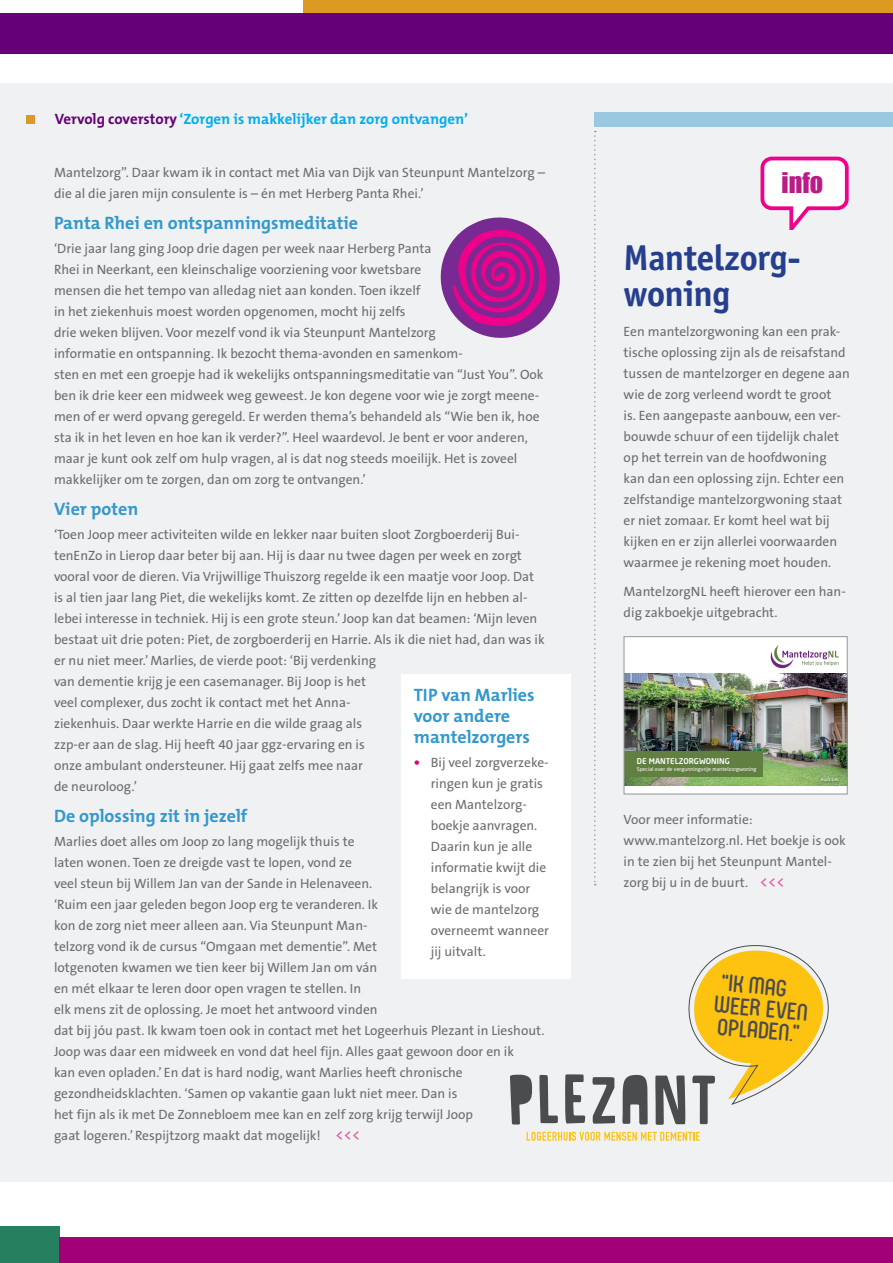
<style>
.page{position:relative;width:893px;height:1263px;background:#fff}
.page>*{position:absolute;margin:0;border:0;box-sizing:border-box;transform-origin:0 0}
.Kop{font:700 36px/36px "Officina Sans ITC Pro";letter-spacing:-.01em;color:#253f8e}
.t1{font:26.1px "Impact";color:#ba1c86}
.t2{font:22.95px/22px "FV Almelo";color:#4b4c4d}
.subkop_blauw{font:700 18px "The Mix";color:#3398cc}
.subkop{font:700 18px/21px "The Mix";color:#3398cc}
.t3{font:700 15px "The Mix";color:#00aeef}
.Body{font:13.5px/21px "The Sans B5 Plain";color:#6c6d70}
.som{font:13.5px/21px "The Sans B5 Plain";color:#6c6d70}
.t4{font:500 7.8px "Neo Sans W1 G";letter-spacing:.01em;color:#fff}
.t5{font:5.25px "Neo Sans W1 G";letter-spacing:.015em;color:#fff}
.t6{font:500 3.3px "Neo Sans W1 G";color:#fff}
.s1{color:#650076}
.s2{font-size:15px;color:#e84da0}
.s3{font-family:"The Mix";font-weight:700;font-size:15px;color:#de0077}
</style>
<div class="page">
<div style="left:0;top:83px;width:893px;height:1099px;background:#f0f1f2"></div>
<div style="left:0;top:1226px;width:60px;height:37px;background:#267f5f"></div>
<div style="left:60px;top:1237px;width:833px;height:26px;background:#a20077"></div>
<div style="left:303px;top:0;width:590px;height:34px;background:#dc9a22"></div>
<div style="left:0;top:13px;width:893px;height:41px;background:#650076"></div>
<div style="left:26px;top:116px;width:9px;height:8px;background:#dc9a22"></div>
<div style="left:401px;top:674px;width:170px;height:304px;background:#fff"></div>
<div style="left:594px;top:113px;width:299px;height:14px;background:#99c8e0"></div>
<svg style="left:760px;top:156px;width:89px;height:74px"></svg>
<svg style="left:594px;top:131px;width:2px;height:754px"></svg>
<div style="left:624px;top:637px;width:223px;height:157px;background:#fff"></div>
<img style="left:626px;top:674px;width:220px;height:111px">
<svg style="left:771px;top:645px;width:68px;height:23px"></svg>
<div style="left:624px;top:751px;width:138px;height:26px;background:#627f42"></div>
<div style="left:819px;top:777px;width:21px;height:7px;background:#231f20;opacity:.75"></div>
<div style="left:624px;top:636px;width:224px;height:158px;border:1px solid #939598"></div>
<svg style="left:440px;top:217px;width:120px;height:121px"></svg>
<svg style="left:510px;top:1075px;width:22px;height:49px"></svg>
<svg style="left:539px;top:1075px;width:19px;height:48px"></svg>
<svg style="left:565px;top:1074px;width:20px;height:49px"></svg>
<svg style="left:592px;top:1077px;width:23px;height:46px"></svg>
<svg style="left:622px;top:1075px;width:26px;height:49px"></svg>
<svg style="left:527px;top:1132px;width:173px;height:9px"></svg>
<svg style="left:655px;top:945px;width:174px;height:180px"></svg>
<p class="t3" style="left:55px;top:107px;width:415px"><span class="s1">Vervolg coverstory</span> ‘Zorgen is makkelijker dan zorg ontvangen’</p>
<p class="Body" style="left:54px;top:163px;width:493px">Mantelzorg”. Daar kwam ik in contact met Mia van Dijk van Steunpunt Mantelzorg – die al die jaren mijn consulente is – én met Herberg Panta Rhei.’</p>
<p class="subkop_blauw" style="left:54px;top:208px;width:306px">Panta Rhei en ontspanningsmeditatie</p>
<p class="Body" style="left:54px;top:238px;width:491px">‘Drie jaar lang ging Joop drie dagen per week naar Herberg Panta<br>Rhei in Neerkant, een kleinschalige voorziening voor kwetsbare<br>mensen die het tempo van alledag niet aan konden. Toen ikzelf<br>in het ziekenhuis moest worden opgenomen, mocht hij zelfs<br>drie weken blijven. Voor mezelf vond ik via Steunpunt Mantelzorg<br>informatie en ontspanning. Ik bezocht thema-avonden en samenkom-<br>sten en met een groepje had ik wekelijks ontspanningsmeditatie van “Just You”. Ook ben ik drie keer een midweek weg geweest. Je kon degene voor wie je zorgt meene&shy;men of er werd opvang geregeld. Er werden thema’s behandeld als “Wie ben ik, hoe sta ik in het leven en hoe kan ik verder?”. Heel waardevol. Je bent er voor anderen, maar je kunt ook zelf om hulp vragen, al is dat nog steeds moeilijk. Het is zoveel makkelijker om te zorgen, dan om zorg te ontvangen.’</p>
<p class="subkop_blauw" style="left:54px;top:494px;width:86px">Vier poten</p>
<p class="Body" style="left:54px;top:524px;width:492px">‘Toen Joop meer activiteiten wilde en lekker naar buiten sloot Zorgboerderij Bui&shy;tenEnZo in Lierop daar beter bij aan. Hij is daar nu twee dagen per week en zorgt vooral voor de dieren. Via Vrijwillige Thuiszorg regelde ik een maatje voor Joop. Dat is al tien jaar lang Piet, die wekelijks komt. Ze zitten op dezelfde lijn en hebben al&shy;lebei interesse in techniek. Hij is een grote steun.’ Joop kan dat beamen: ‘Mijn leven bestaat uit drie poten: Piet, de zorgboerderij en Harrie. Als ik die niet had, dan was ik er nu niet meer.’ Marlies, de vierde poot: ‘Bij verdenking<br>van dementie krijg je een casemanager. Bij Joop is het<br>veel complexer, dus zocht ik contact met het Anna-<br>ziekenhuis. Daar werkte Harrie en die wilde graag als<br>zzp-er aan de slag. Hij heeft 40 jaar ggz-ervaring en is<br>onze ambulant ondersteuner. Hij gaat zelfs mee naar<br>de neuroloog.’</p>
<p class="subkop_blauw" style="left:54px;top:800px;width:195px">De oplossing zit in jezelf</p>
<p class="Body" style="left:54px;top:831px;width:492px">Marlies doet alles om Joop zo lang mogelijk thuis te<br>laten wonen. Toen ze dreigde vast te lopen, vond ze<br>veel steun bij Willem Jan van der Sande in Helenaveen.<br>‘Ruim een jaar geleden begon Joop erg te veranderen. Ik<br>kon de zorg niet meer alleen aan. Via Steunpunt Man-<br>telzorg vond ik de cursus “Omgaan met dementie”. Met<br>lotgenoten kwamen we tien keer bij Willem Jan om ván<br>en mét elkaar te leren door open vragen te stellen. In<br>elk mens zit de oplossing. Je moet het antwoord vinden<br>dat bij jóu past. Ik kwam toen ook in contact met het Logeerhuis Plezant in Lieshout.<br>Joop was daar een midweek en vond dat heel fijn. Alles gaat gewoon door en ik<br>kan even opladen.’ En dat is hard nodig, want Marlies heeft chronische gezondheidsklachten. ‘Samen op vakantie gaan lukt niet meer. Dan is<br>het fijn als ik met De Zonnebloem mee kan en zelf zorg krijg terwijl Joop<br>gaat logeren.’ Respijtzorg maakt dat mogelijk! <span class="s2">&lt;&lt;&lt;</span></p>
<p class="subkop" style="left:414px;top:684px;width:122px">TIP van Marlies voor andere mantelzorgers</p>
<p class="som" style="left:431px;top:752px;width:120px;text-indent:-17px"><span class="s3">•</span> Bij veel zorgverzeke&shy;ringen kun je gratis een Mantelzorg&shy;boekje aanvragen.<br>Daarin kun je alle informatie kwijt die belangrijk is voor wie de mantelzorg overneemt wanneer jij uitvalt.</p>
<p class="t1" style="left:781px;top:163px;width:43px">info</p>
<p class="Kop" style="left:624px;top:240px;width:179px">Mantelzorg&shy;woning</p>
<p class="Body" style="left:624px;top:321px;width:228px">Een mantelzorgwoning kan een prak&shy;tische oplossing zijn als de reisafstand tussen de mantelzorger en degene aan wie de zorg verleend wordt te groot<br>is. Een aangepaste aanbouw, een ver&shy;bouwde schuur of een tijdelijk chalet op het terrein van de hoofdwoning kan dan een oplossing zijn. Echter een zelfstandige mantelzorgwoning staat er niet zomaar. Er komt heel wat bij kijken en er zijn allerlei voorwaarden waarmee je rekening moet houden.</p>
<p class="Body" style="left:624px;top:582px;width:224px">MantelzorgNL heeft hierover een han&shy;dig zakboekje uitgebracht.</p>
<p class="t4" style="left:637px;top:756px;width:95px">DE MANTELZORGWONING</p>
<p class="t5" style="left:637px;top:766px;width:121px">Special over de vergunningvrije mantelzorgwoning</p>
<p class="t6" style="left:821px;top:778px;width:19px">Prijs € 1,95</p>
<p class="Body" style="left:624px;top:809px;width:224px">Voor meer informatie: www.mantelzorg.nl. Het boekje is ook in te zien bij het Steunpunt Mantel&shy;zorg bij u in de buurt. <span class="s2">&lt;&lt;&lt;</span></p>
<p class="t2" style="left:717px;top:969px;width:96px;rotate:5deg">”IK mag weer even opladen.”</p>
</div>
